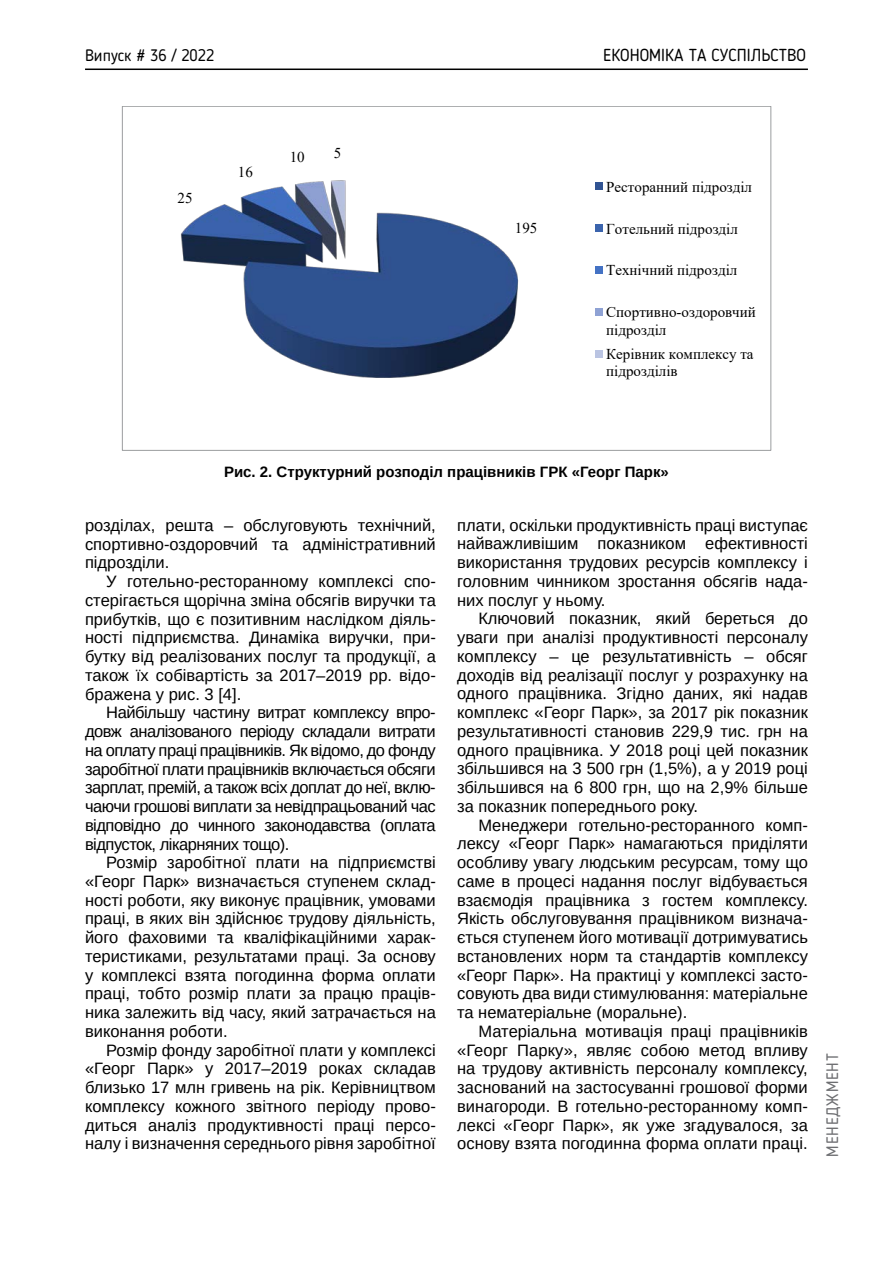
<style>
.page{position:relative;width:893px;height:1263px;background:#fff}
.page>*{position:absolute;margin:0;border:0;box-sizing:border-box;transform-origin:0 0}
.t1{font:17.25px "Blogger Sans";color:#000}
.t2{font:16.5px/18.8px "Arimo";color:#000;text-align:justify}
.t3{font:16.5px "Blogger Sans";color:#000}
.t4{font:16.5px "Blogger Sans";letter-spacing:.05em;color:#6d6e71}
.t5{font:15px/17.2px "Times New Roman";color:#000}
.t6{font:700 15px "Arimo";color:#000}
</style>
<div class="page">
<hr style="left:85px;top:69px;width:723px;height:1px;background:#000">
<img style="left:180px;top:180px;width:339px;height:198px">
<div style="left:596px;top:183px;width:7px;height:7px;background:#315493"></div>
<div style="left:596px;top:224px;width:7px;height:8px;background:#3b64ad"></div>
<div style="left:596px;top:266px;width:7px;height:8px;background:#4472c4"></div>
<div style="left:596px;top:308px;width:7px;height:8px;background:#8fa2d4"></div>
<div style="left:596px;top:350px;width:7px;height:8px;background:#bac4e2"></div>
<p class="t3" style="left:85px;top:45px;width:131px">Випуск # 36 / 2022</p>
<p class="t1" style="left:603px;top:45px;width:204px">ЕКОНОМІКА ТА СУСПІЛЬСТВО</p>
<p class="t5" style="left:177px;top:189px;width:17px">25</p>
<p class="t5" style="left:238px;top:163px;width:17px">16</p>
<p class="t5" style="left:290px;top:148px;width:17px">10</p>
<p class="t5" style="left:334px;top:144px;width:9px">5</p>
<p class="t5" style="left:515px;top:219px;width:24px">195</p>
<p class="t5" style="left:606px;top:178px;width:147px">Ресторанний підрозділ</p>
<p class="t5" style="left:606px;top:219px;width:133px">Готельний підрозділ</p>
<p class="t5" style="left:606px;top:261px;width:133px">Технічний підрозділ</p>
<p class="t5" style="left:606px;top:303px;width:151px">Спортивно-оздоровчий підрозділ</p>
<p class="t5" style="left:606px;top:345px;width:149px">Керівник комплексу та підрозділів</p>
<p class="t6" style="left:224px;top:462px;width:446px">Рис. 2. Структурний розподіл працівників ГРК «Георг Парк»</p>
<p class="t2" style="left:85px;top:516px;width:352px">розділах, решта – обслуговують технічний, спортивно-оздоровчий та адміністративний підрозділи.</p>
<p class="t2" style="left:85px;top:572px;width:352px;text-indent:21px">У готельно-ресторанному комплексі спо&shy;стерігається щорічна зміна обсягів виручки та прибутків, що є позитивним наслідком діяль&shy;ності підприємства. Динаміка виручки, при&shy;бутку від реалізованих послуг та продукції, а також їх собівартість за 2017–2019 рр. відо&shy;бражена у рис. 3 [4].</p>
<p class="t2" style="left:85px;top:703px;width:352px;text-indent:21px">Найбільшу частину витрат комплексу впро&shy;довж аналізованого періоду складали витрати на оплату праці працівників. Як відомо, до фонду заробітної плати працівників включається обсяги зарплат, премій, а також всіх доплат до неї, вклю&shy;чаючи грошові виплати за невідпрацьований час відповідно до чинного законодавства (оплата відпусток, лікарняних тощо).</p>
<p class="t2" style="left:85px;top:853px;width:352px;text-indent:21px">Розмір заробітної плати на підприємстві «Георг Парк» визначається ступенем склад&shy;ності роботи, яку виконує працівник, умовами праці, в яких він здійснює трудову діяльність, його фаховими та кваліфікаційними харак&shy;теристиками, результатами праці. За основу у комплексі взята погодинна форма оплати праці, тобто розмір плати за працю праців&shy;ника залежить від часу, який затрачається на виконання роботи.</p>
<p class="t2" style="left:85px;top:1041px;width:352px;text-indent:21px">Розмір фонду заробітної плати у комплексі «Георг Парк» у 2017–2019 роках складав близько 17 млн гривень на рік. Керівництвом комплексу кожного звітного періоду прово&shy;диться аналіз продуктивності праці персо&shy;налу і визначення середнього рівня заробітної</p>
<p class="t2" style="left:457px;top:516px;width:352px">плати, оскільки продуктивність праці виступає найважливішим показником ефективності використання трудових ресурсів комплексу і головним чинником зростання обсягів нада&shy;них послуг у ньому.</p>
<p class="t2" style="left:457px;top:609px;width:352px;text-indent:21px">Ключовий показник, який береться до уваги при аналізі продуктивності персоналу комплексу – це результативність – обсяг доходів від реалізації послуг у розрахунку на одного працівника. Згідно даних, які надав комплекс «Георг Парк», за 2017 рік показник результативності становив 229,9 тис. грн на одного працівника. У 2018 році цей показник збільшився на 3 500 грн (1,5%), а у 2019 році збільшився на 6 800 грн, що на 2,9% більше за показник попереднього року.</p>
<p class="t2" style="left:457px;top:815px;width:352px;text-indent:21px">Менеджери готельно-ресторанного комп&shy;лексу «Георг Парк» намагаються приділяти особливу увагу людським ресурсам, тому що саме в процесі надання послуг відбувається взаємодія працівника з гостем комплексу.<br>Якість обслуговування працівником визнача&shy;ється ступенем його мотивації дотримуватись встановлених норм та стандартів комплексу «Георг Парк». На практиці у комплексі засто&shy;совують два види стимулювання: матеріальне та нематеріальне (моральне).</p>
<p class="t2" style="left:457px;top:1022px;width:352px;text-indent:21px">Матеріальна мотивація праці працівників «Георг Парку», являє собою метод впливу на трудову активність персоналу комплексу, заснований на застосуванні грошової форми винагороди. В готельно-ресторанному комп&shy;лексі «Георг Парк», як уже згадувалося, за основу взята погодинна форма оплати праці.</p>
<p class="t4" style="left:822px;top:1157px;width:105px;rotate:-90deg">МЕНЕДЖМЕНТ</p>
</div>
